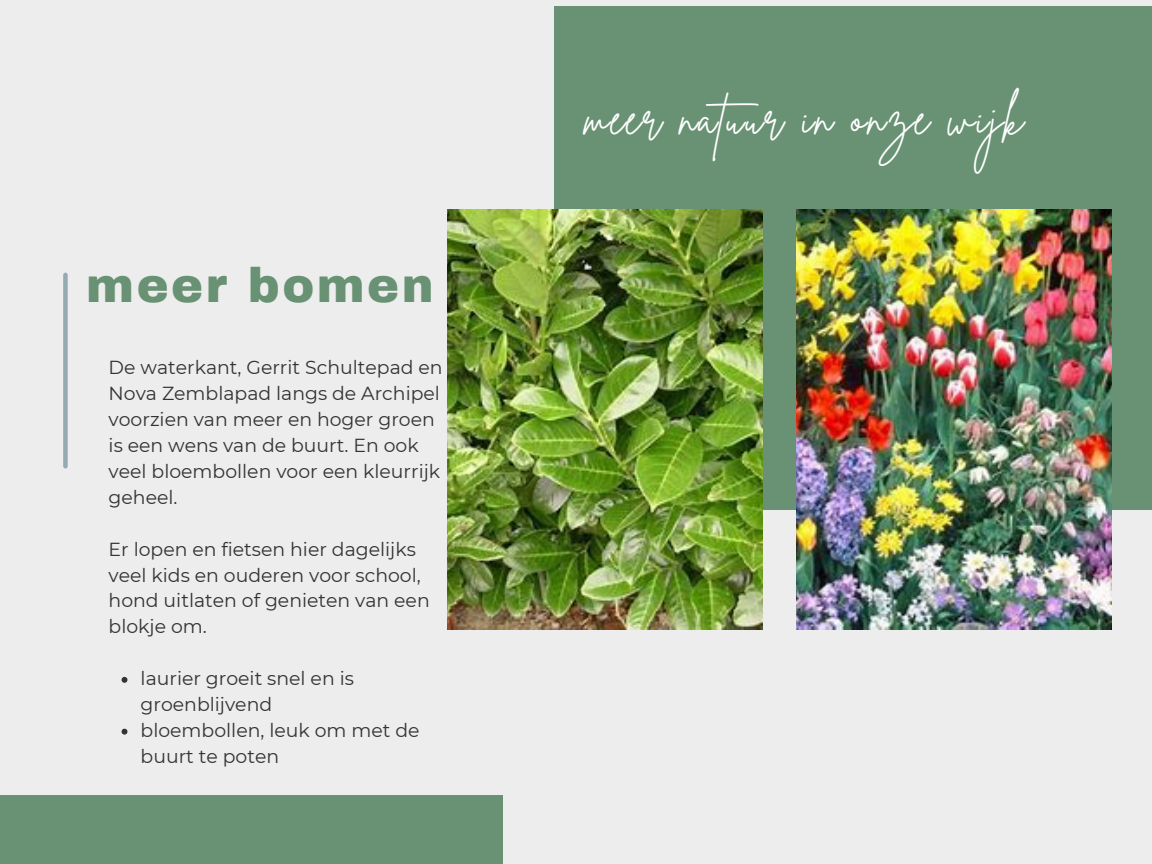
<style>
.page{position:relative;width:1152px;height:864px;background:#ededed}
.page>*{position:absolute;margin:0;border:0;box-sizing:border-box;transform-origin:0 0}
.t1{font:900 48px "Archivo";letter-spacing:.05em;color:#689273}
.t2{font:46.95px "Brittany Signature";letter-spacing:.045em;color:#fff}
.t3{font:18.9px/26px "Montserrat";color:#343232}
</style>
<div class="page">
<div style="left:554px;top:6px;width:598px;height:504px;background:#689273"></div>
<svg style="left:122px;top:677px;width:5px;height:6px"></svg>
<svg style="left:122px;top:729px;width:5px;height:6px"></svg>
<div style="left:0;top:795px;width:502px;height:69px;background:#689273"></div>
<img style="left:796px;top:210px;width:315px;height:419px">
<img style="left:447px;top:210px;width:315px;height:419px">
<div style="left:63px;top:275px;width:5px;height:191px;background:#94abb3"></div>
<p class="t1" style="left:86px;top:260px;width:349px">meer bomen</p>
<p class="t3" style="left:109px;top:355px;width:335px">De waterkant, Gerrit Schultepad en<br>Nova Zemblapad langs de Archipel voorzien van meer en hoger groen is een wens van de buurt. En ook veel bloembollen voor een kleurrijk geheel.</p>
<p class="t3" style="left:109px;top:536px;width:323px">Er lopen en fietsen hier dagelijks veel kids en ouderen voor school, hond uitlaten of genieten van een blokje om.</p>
<p class="t3" style="left:141px;top:665px;width:215px">laurier groeit snel en is groenblijvend</p>
<p class="t3" style="left:141px;top:717px;width:280px">bloembollen, leuk om met de buurt te poten</p>
<p class="t2" style="left:585px;top:88px;width:440px">meer natuur in onze wijk</p>
</div>
